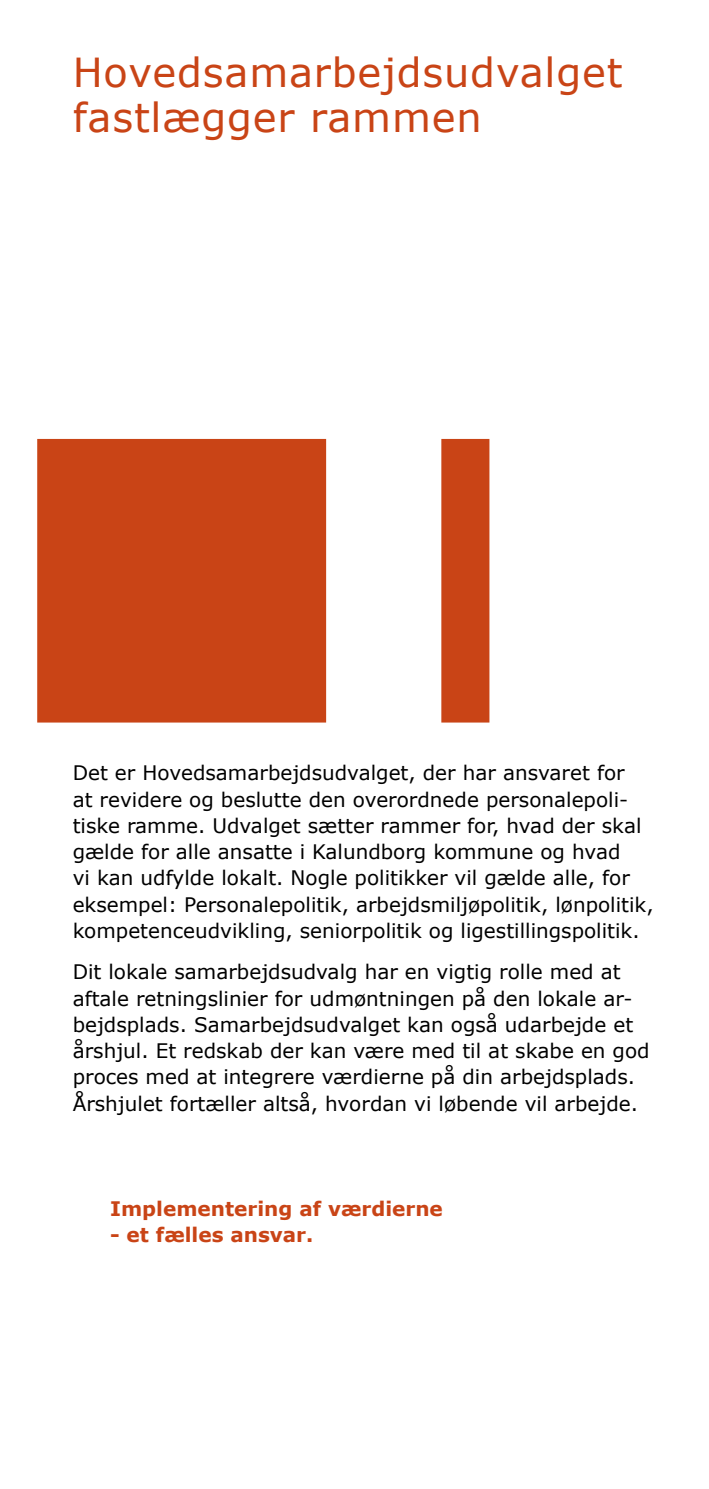
<style>
.page{position:relative;width:709px;height:1489px;background:#fff}
.page>*{position:absolute;margin:0;border:0;box-sizing:border-box;transform-origin:0 0}
.t1{font:40px/45px "Verdana";letter-spacing:.02em;color:#c94416}
.t2{font:20px/26.2px "Verdana";color:#000}
.t3{font:700 20px "Verdana";color:#c94416}
</style>
<div class="page">
<svg style="left:37px;top:439px;width:452px;height:283px;fill:#c94416"></svg>
<h1 class="t1" style="left:73px;top:48px;width:551px">Hovedsamarbejdsudvalget fastlægger rammen</h1>
<p class="t2" style="left:73px;top:759px;width:582px">Det er Hovedsamarbejdsudvalget, der har ansvaret for<br>at revidere og beslutte den overordnede personalepoli&shy;tiske ramme. Udvalget sætter rammer for, hvad der skal gælde for alle ansatte i Kalundborg kommune og hvad<br>vi kan udfylde lokalt. Nogle politikker vil gælde alle, for eksempel: Personalepolitik, arbejdsmiljøpolitik, lønpolitik, kompetenceudvikling, seniorpolitik og ligestillingspolitik.</p>
<p class="t2" style="left:73px;top:958px;width:578px">Dit lokale samarbejdsudvalg har en vigtig rolle med at aftale retningslinier for udmøntningen på den lokale ar&shy;bejdsplads. Samarbejdsudvalget kan også udarbejde et årshjul. Et redskab der kan være med til at skabe en god proces med at integrere værdierne på din arbejdsplads.<br>Årshjulet fortæller altså, hvordan vi løbende vil arbejde.</p>
<p class="t3" style="left:110px;top:1195px;width:334px">Implementering af værdierne</p>
<p class="t3" style="left:110px;top:1221px;width:205px">- et fælles ansvar.</p>
</div>
